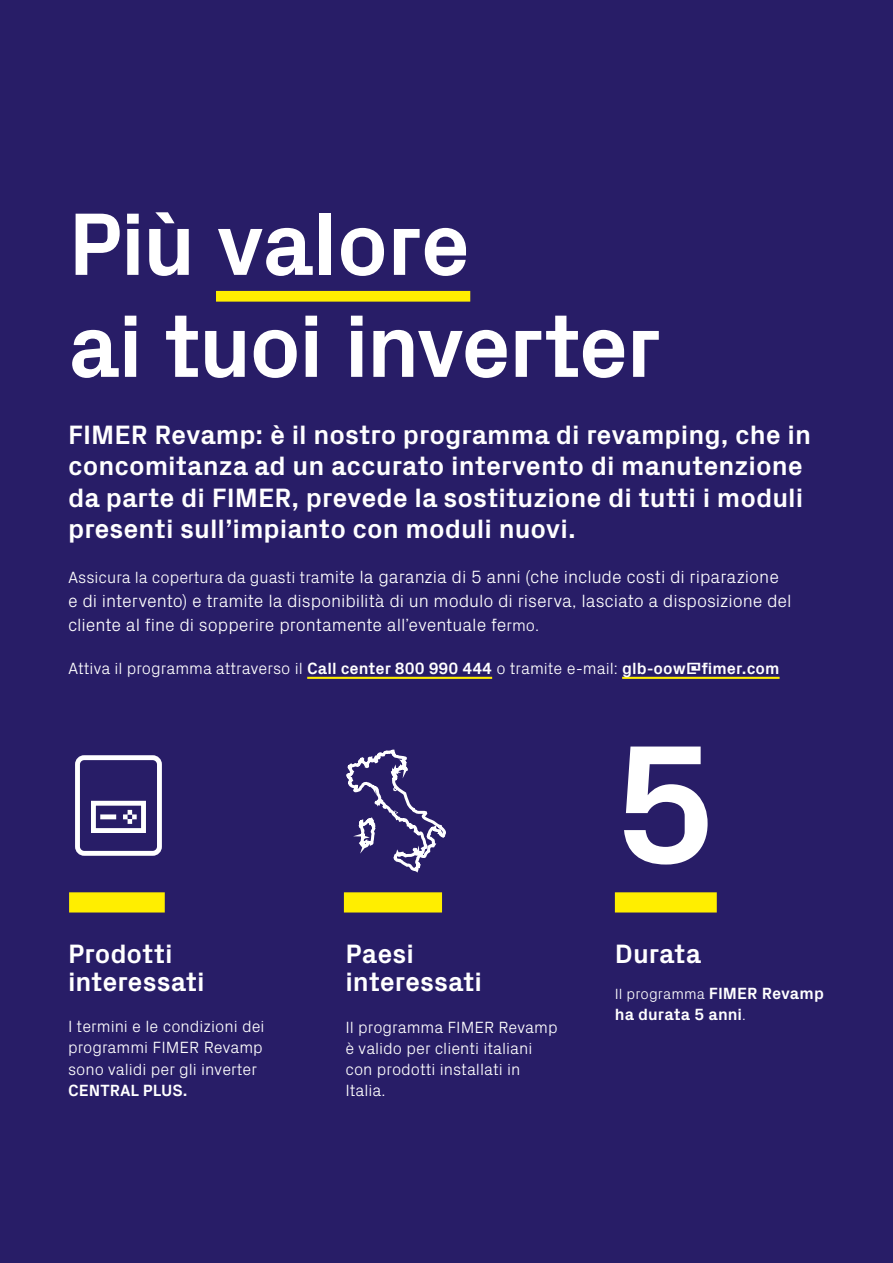
<style>
.page{position:relative;width:893px;height:1263px;background:#281d67}
.page>*{position:absolute;margin:0;border:0;box-sizing:border-box;transform-origin:0 0}
.t1{font:700 169.8px "Fimer Grotesk";color:#fff}
.t2{font:700 90px/102px "Fimer Grotesk";letter-spacing:-.03em;color:#fff}
.t3{font:700 27px/31.5px "Fimer Grotesk";color:#fff}
.t4{font:300 18px/24px "Fimer Grotesk";letter-spacing:-.005em;color:#fff}
.t5{font:300 16.5px/21px "Fimer Grotesk";color:#fff;text-align:justify}
.t6{font:700 16.5px "Fimer Grotesk";color:#fff}
.t7{font:300 15px "Fimer Grotesk";letter-spacing:.005em;color:#fff}
.s1{font-size:16.5px}
.s2{font-weight:700}
.s3{font-weight:700;font-size:16.5px}
.s4{font-weight:300;font-size:15px}
</style>
<div class="page">
<hr style="left:307px;top:677px;width:185px;height:2px;background:#fe0">
<hr style="left:622px;top:677px;width:158px;height:2px;background:#fe0">
<div style="left:216px;top:291px;width:254px;height:11px;background:#fe0"></div>
<div style="left:615px;top:892px;width:102px;height:20px;background:#fe0"></div>
<svg style="left:346px;top:749px;width:100px;height:124px"></svg>
<div style="left:344px;top:892px;width:98px;height:20px;background:#fe0"></div>
<div style="left:69px;top:892px;width:96px;height:20px;background:#fe0"></div>
<svg style="left:75px;top:755px;width:87px;height:101px"></svg>
<h2 class="t2" style="left:68px;top:189px;width:594px">Più valore<br>ai tuoi inverter</h2>
<h3 class="t3" style="left:68px;top:417px;width:744px">FIMER Revamp: è il nostro programma di revamping, che in concomitanza ad un accurato intervento di manutenzione da parte di FIMER, prevede la sostituzione di tutti i moduli presenti sull’impianto con moduli nuovi.</h3>
<p class="t4" style="left:68px;top:564px;width:725px"><span class="s1">Assicura la copertura da guasti tra</span>mite la garanzia di 5 anni (che include costi di riparazione e di intervento) e tramite la disponibilità di un modulo di riserva, lasciato a disposizione del cliente al fine di sopperire prontamente all’eventuale fe<span class="s1">rmo.</span></p>
<p class="t5" style="left:68px;top:656px;width:713px">Attiva il programma attraverso il <span class="s2">Call center 800 990 444</span> o tramite e-mail: <span class="s2">glb-oow@fimer.com</span></p>
<h1 class="t1" style="left:615px;top:681px;width:103px">5</h1>
<h3 class="t3" style="left:68px;top:936px;width:106px">Prodotti</h3>
<h3 class="t3" style="left:615px;top:936px;width:88px">Durata</h3>
<h3 class="t3" style="left:68px;top:965px;width:138px">interessati</h3>
<h3 class="t3" style="left:345px;top:938px;width:138px;line-height:28.5px">Paesi interessati</h3>
<p class="t7" style="left:615px;top:983px;width:211px">Il programma <span class="s3">FIMER Revamp</span></p>
<p class="t6" style="left:615px;top:1002px;width:132px">ha durata 5 anni<span class="s4">.</span></p>
<p class="t5" style="left:68px;top:1015px;width:198px">I termini e le condizioni dei programmi FIMER Revamp sono validi per gli inverter</p>
<p class="t6" style="left:68px;top:1078px;width:121px">CENTRAL PLUS.</p>
<p class="t5" style="left:345px;top:1015px;width:214px;text-align:left">Il programma FIMER Revamp è valido per clienti italiani con prodotti installati in<br>Italia.</p>
</div>
